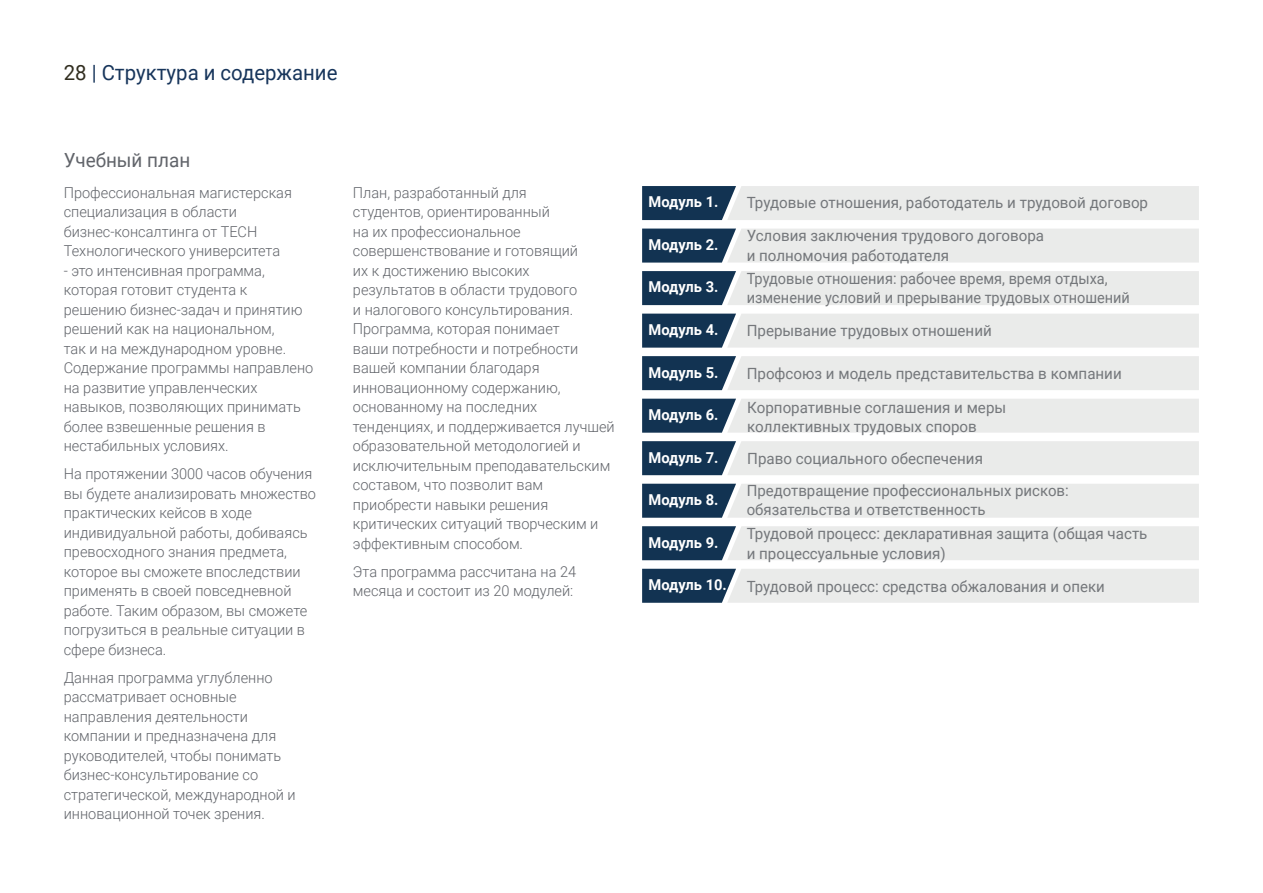
<style>
.page{position:relative;width:1263px;height:893px;background:#fff}
.page>*{position:absolute;margin:0;border:0;box-sizing:border-box;transform-origin:0 0}
.t1{font:21px "Roboto";color:#17355b}
.t2{font:19.5px "Roboto";color:#61646a}
.t3{font:15.45px/32.7px "Roboto";color:#74777b}
.t4{font:15.45px/33.2px "Roboto";color:#74777b;scale:.94 1}
.t5{font:300 15px/19.5px "Roboto";color:#61646a}
.t6{font:700 15px "Roboto";color:#fff}
.s1{color:#312e20}
</style>
<div class="page">
<svg style="left:642px;top:186px;width:557px;height:34px;background:#c8ced2"></svg>
<svg style="left:642px;top:356px;width:557px;height:34px;background:#c8ced2"></svg>
<svg style="left:642px;top:271px;width:557px;height:34px;background:#c8ced2"></svg>
<svg style="left:642px;top:441px;width:557px;height:34px;background:#c8ced2"></svg>
<svg style="left:642px;top:526px;width:557px;height:34px;background:#c8ced2"></svg>
<svg style="left:642px;top:314px;width:557px;height:34px;background:#c9cfd3"></svg>
<svg style="left:642px;top:484px;width:557px;height:34px;background:#c8ced2"></svg>
<svg style="left:642px;top:569px;width:557px;height:34px;background:#c8ced2"></svg>
<svg style="left:642px;top:229px;width:557px;height:34px;background:#c9cfd3"></svg>
<svg style="left:642px;top:399px;width:557px;height:34px;background:#c9ced2"></svg>
<h1 class="t1" style="left:64px;top:57px;width:275px"><span class="s1">28</span> | Структура и содержание</h1>
<h2 class="t2" style="left:64px;top:146px;width:128px">Учебный план</h2>
<p class="t5" style="left:64px;top:182px;width:230px">Профессиональная магистерская специализация в области бизнес-консалтинга от TECH<br>Технологического университета</p>
<p class="t5" style="left:64px;top:260px;width:251px">- это интенсивная программа, которая готовит студента к решению бизнес-задач и принятию решений как на национальном,<br>так и на международном уровне.<br>Содержание программы направлено на развитие управленческих навыков, позволяющих принимать более взвешенные решения в нестабильных условиях.</p>
<p class="t5" style="left:64px;top:463px;width:254px">На протяжении 3000 часов обучения вы будете анализировать множество практических кейсов в ходе индивидуальной работы, добиваясь превосходного знания предмета, которое вы сможете впоследствии применять в своей повседневной работе. Таким образом, вы сможете погрузиться в реальные ситуации в сфере бизнеса.</p>
<p class="t5" style="left:64px;top:667px;width:233px">Данная программа углубленно рассматривает основные направления деятельности компании и предназначена для руководителей, чтобы понимать бизнес-консультирование со стратегической, международной и инновационной точек зрения.</p>
<p class="t5" style="left:353px;top:182px;width:263px">План, разработанный для<br>студентов, ориентированный<br>на их профессиональное совершенствование и готовящий<br>их к достижению высоких результатов в области трудового<br>и налогового консультирования.<br>Программа, которая понимает<br>ваши потребности и потребности вашей компании благодаря инновационному содержанию, основанному на последних тенденциях, и поддерживается лучшей образовательной методологией и исключительным преподавательским составом, что позволит вам приобрести навыки решения критических ситуаций творческим и эффективным способом.</p>
<p class="t5" style="left:353px;top:561px;width:225px">Эта программа рассчитана на 24 месяца и состоит из 20 модулей:</p>
<p class="t6" style="left:648px;top:192px;width:71px">Модуль 1.</p>
<p class="t6" style="left:648px;top:234px;width:71px">Модуль 2.</p>
<p class="t6" style="left:648px;top:277px;width:71px">Модуль 3.</p>
<p class="t6" style="left:648px;top:319px;width:71px">Модуль 4.</p>
<p class="t6" style="left:648px;top:362px;width:71px">Модуль 5.</p>
<p class="t6" style="left:648px;top:404px;width:71px">Модуль 6.</p>
<p class="t6" style="left:648px;top:447px;width:71px">Модуль 7.</p>
<p class="t6" style="left:648px;top:489px;width:71px">Модуль 8.</p>
<p class="t6" style="left:648px;top:532px;width:71px">Модуль 9.</p>
<p class="t6" style="left:648px;top:574px;width:80px">Модуль 10.</p>
<p class="t3" style="left:747px;top:186px;width:403px">Трудовые отношения, работодатель и трудовой договор<br>Условия заключения трудового договора</p>
<p class="t3" style="left:747px;top:243px;width:362px;line-height:23px">и полномочия работодателя<br>Трудовые отношения: рабочее время, время отдыха,</p>
<p class="t4" style="left:747px;top:281px;width:409px">изменение условий и прерывание трудовых отношений<br>Прерывание трудовых отношений</p>
<p class="t3" style="left:747px;top:356px;width:377px">Профсоюз и модель представительства в компании</p>
<p class="t3" style="left:747px;top:397px;width:260px;line-height:19.5px">Корпоративные соглашения и меры коллективных трудовых споров</p>
<p class="t3" style="left:747px;top:442px;width:324px;line-height:31.8px">Право социального обеспечения<br>Предотвращение профессиональных рисков:</p>
<p class="t3" style="left:747px;top:497px;width:402px;line-height:24px">обязательства и ответственность<br>Трудовой процесс: декларативная защита (общая часть</p>
<p class="t3" style="left:747px;top:536px;width:360px">и процессуальные условия)<br>Трудовой процесс: средства обжалования и опеки</p>
</div>
